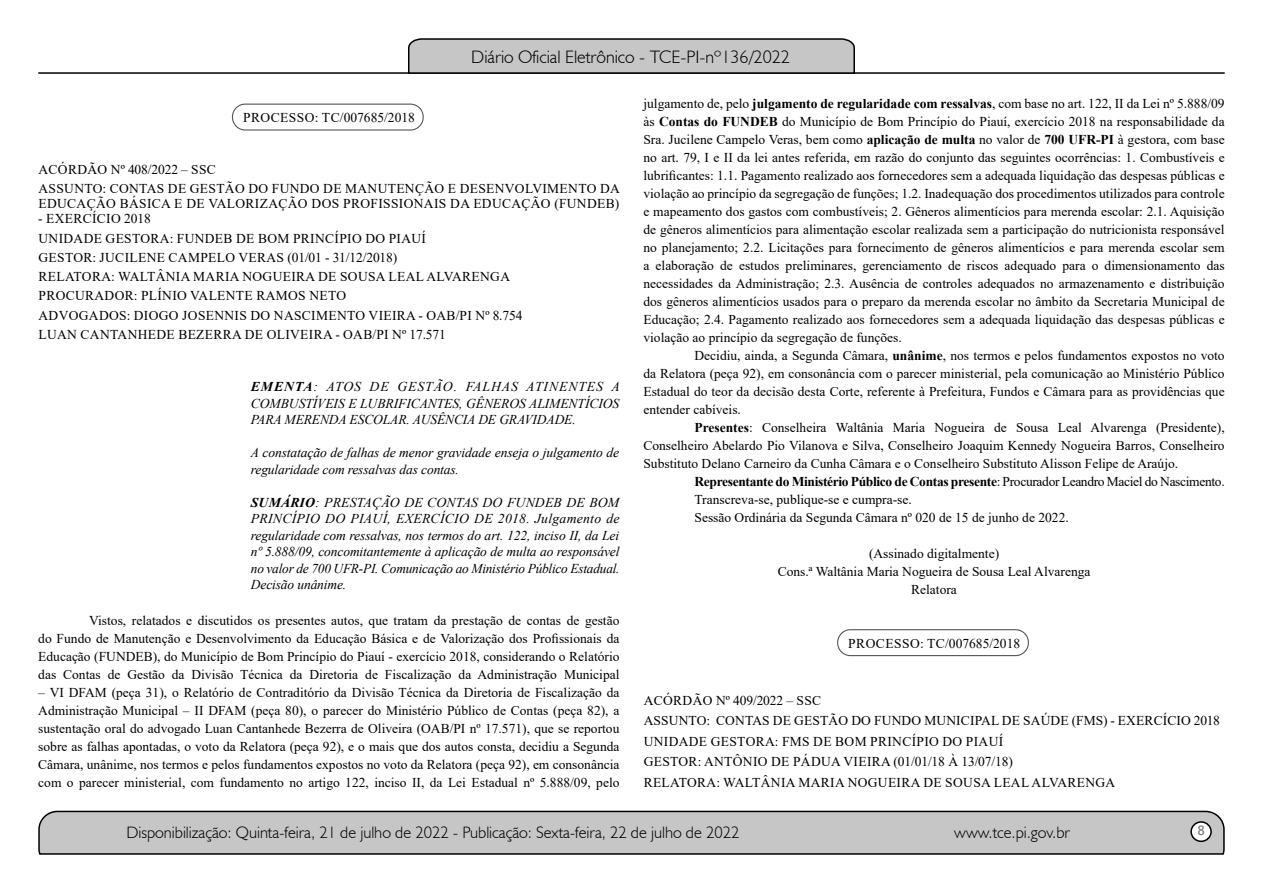
<style>
.page{position:relative;width:1263px;height:893px;background:#fff}
.page>*{position:absolute;margin:0;border:0;box-sizing:border-box;transform-origin:0 0}
.t1{font:300 18px "Humanist 521 BT";color:#000}
.t2{font:300 16.5px "Humanist 521 BT";color:#000}
.t3{font:15px "Estrangelo Edessa";color:#808080}
.t4{font:13.5px/18px "Times New Roman";letter-spacing:.01em;color:#000;text-align:justify}
.t5{font:italic 13.5px/16.5px "Times New Roman";letter-spacing:-.01em;color:#000;text-align:justify}
.s1{font-weight:700}
</style>
<div class="page">
<svg style="left:38px;top:810px;width:1187px;height:45px;background:#b9b9b9"></svg>
<div style="left:1191px;top:822px;width:20px;height:19px;background:#fff;border-radius:50%"></div>
<div style="left:1190px;top:821px;width:22px;height:21px;border:2px solid #000;border-radius:50%"></div>
<hr style="left:38px;top:72px;width:1187px;height:2px;background:#000">
<svg style="left:407px;top:38px;width:449px;height:36px;background:#b4b4b4"></svg>
<div style="left:232px;top:104px;width:192px;height:27px;border:1px solid #575756;border-radius:13px"></div>
<div style="left:837px;top:629px;width:192px;height:27px;border:1px solid #575756;border-radius:13px"></div>
<h1 class="t1" style="left:471px;top:46px;width:320px">Diário Oficial Eletrônico - TCE-PI-nº136/2022</h1>
<p class="t4" style="left:243px;top:108px;width:173px">PROCESSO: TC/007685/2018</p>
<p class="t4" style="left:39px;top:160px;width:583px;line-height:19.2px">ACÓRDÃO Nº 408/2022 – SSC<br>ASSUNTO: CONTAS DE GESTÃO DO FUNDO DE MANUTENÇÃO E DESENVOLVIMENTO DA</p>
<p class="t4" style="left:39px;top:194px;width:582px">EDUCAÇÃO BÁSICA E DE VALORIZAÇÃO DOS PROFISSIONAIS DA EDUCAÇÃO (FUNDEB)</p>
<p class="t4" style="left:38px;top:209px;width:486px;line-height:19.2px;text-align:left">- EXERCÍCIO 2018<br>UNIDADE GESTORA: FUNDEB DE BOM PRINCÍPIO DO PIAUÍ<br>GESTOR: JUCILENE CAMPELO VERAS (01/01 - 31/12/2018)<br>RELATORA: WALTÂNIA MARIA NOGUEIRA DE SOUSA LEAL ALVARENGA PROCURADOR: PLÍNIO VALENTE RAMOS NETO<br>ADVOGADOS: DIOGO JOSENNIS DO NASCIMENTO VIEIRA - OAB/PI Nº 8.754<br>LUAN CANTANHEDE BEZERRA DE OLIVEIRA - OAB/PI Nº 17.571</p>
<p class="t5" style="left:251px;top:378px;width:370px"><span class="s1">EMENTA</span>: ATOS DE GESTÃO. FALHAS ATINENTES A COMBUSTÍVEIS E LUBRIFICANTES, GÊNEROS ALIMENTÍCIOS PARA MERENDA ESCOLAR. AUSÊNCIA DE GRAVIDADE.</p>
<p class="t5" style="left:251px;top:444px;width:370px">A constatação de falhas de menor gravidade enseja o julgamento de regularidade com ressalvas das contas.</p>
<p class="t5" style="left:251px;top:494px;width:370px"><span class="s1">SUMÁRIO</span>: PRESTAÇÃO DE CONTAS DO FUNDEB DE BOM PRINCÍPIO DO PIAUÍ, EXERCÍCIO DE 2018. Julgamento de regularidade com ressalvas, nos termos do art. 122, inciso II, da Lei nº 5.888/09, concomitantemente à aplicação de multa ao responsável no valor de 700 UFR-PI. Comunicação ao Ministério Público Estadual.<br>Decisão unânime.</p>
<p class="t4" style="left:38px;top:611px;width:583px;text-indent:51px">Vistos, relatados e discutidos os presentes autos, que tratam da prestação de contas de gestão do Fundo de Manutenção e Desenvolvimento da Educação Básica e de Valorização dos Profissionais da Educação (FUNDEB), do Município de Bom Princípio do Piauí - exercício 2018, considerando o Relatório das Contas de Gestão da Divisão Técnica da Diretoria de Fiscalização da Administração Municipal</p>
<p class="t4" style="left:38px;top:683px;width:583px">– VI DFAM (peça 31), o Relatório de Contraditório da Divisão Técnica da Diretoria de Fiscalização da Administração Municipal – II DFAM (peça 80), o parecer do Ministério Público de Contas (peça 82), a sustentação oral do advogado Luan Cantanhede Bezerra de Oliveira (OAB/PI nº 17.571), que se reportou sobre as falhas apontadas, o voto da Relatora (peça 92), e o mais que dos autos consta, decidiu a Segunda Câmara, unânime, nos termos e pelos fundamentos expostos no voto da Relatora (peça 92), em consonância com o parecer ministerial, com fundamento no artigo 122, inciso II, da Lei Estadual nº 5.888/09, pelo</p>
<p class="t4" style="left:643px;top:94px;width:583px">julgamento de, pelo <span class="s1">julgamento de regularidade com ressalvas</span>, com base no art. 122, II da Lei nº 5.888/09 às <span class="s1">Contas do FUNDEB</span> do Município de Bom Princípio do Piauí, exercício 2018 na responsabilidade da Sra. Jucilene Campelo Veras, bem como <span class="s1">aplicação de multa</span> no valor de <span class="s1">700 UFR-PI</span> à gestora, com base no art. 79, I e II da lei antes referida, em razão do conjunto das seguintes ocorrências: 1. Combustíveis e lubrificantes: 1.1. Pagamento realizado aos fornecedores sem a adequada liquidação das despesas públicas e violação ao princípio da segregação de funções; 1.2. Inadequação dos procedimentos utilizados para controle e mapeamento dos gastos com combustíveis; 2. Gêneros alimentícios para merenda escolar: 2.1. Aquisição de gêneros alimentícios para alimentação escolar realizada sem a participação do nutricionista responsável no planejamento; 2.2. Licitações para fornecimento de gêneros alimentícios e para merenda escolar sem a elaboração de estudos preliminares, gerenciamento de riscos adequado para o dimensionamento das necessidades da Administração; 2.3. Ausência de controles adequados no armazenamento e distribuição dos gêneros alimentícios usados para o preparo da merenda escolar no âmbito da Secretaria Municipal de Educação; 2.4. Pagamento realizado aos fornecedores sem a adequada liquidação das despesas públicas e violação ao princípio da segregação de funções.</p>
<p class="t4" style="left:643px;top:346px;width:583px;text-indent:51px">Decidiu, ainda, a Segunda Câmara, <span class="s1">unânime</span>, nos termos e pelos fundamentos expostos no voto da Relatora (peça 92), em consonância com o parecer ministerial, pela comunicação ao Ministério Público Estadual do teor da decisão desta Corte, referente à Prefeitura, Fundos e Câmara para as providências que entender cabíveis.</p>
<p class="t4" style="left:643px;top:418px;width:583px;text-indent:51px"><span class="s1">Presentes</span>: Conselheira Waltânia Maria Nogueira de Sousa Leal Alvarenga (Presidente), Conselheiro Abelardo Pio Vilanova e Silva, Conselheiro Joaquim Kennedy Nogueira Barros, Conselheiro Substituto Delano Carneiro da Cunha Câmara e o Conselheiro Substituto Alisson Felipe de Araújo.</p>
<p class="t4" style="left:694px;top:472px;width:532px;text-align:left"><span class="s1">Representante do Ministério Público de Contas presente</span>: Procurador Leandro Maciel do Nascimento.<br>Transcreva-se, publique-se e cumpra-se.<br>Sessão Ordinária da Segunda Câmara nº 020 de 15 de junho de 2022.</p>
<p class="t4" style="left:778px;top:544px;width:314px;text-align:center">(Assinado digitalmente)<br>Cons.ª Waltânia Maria Nogueira de Sousa Leal Alvarenga<br>Relatora</p>
<p class="t4" style="left:848px;top:634px;width:173px">PROCESSO: TC/007685/2018</p>
<p class="t4" style="left:644px;top:690px;width:578px;line-height:20.4px;text-align:left">ACÓRDÃO Nº 409/2022 – SSC<br>ASSUNTO: CONTAS DE GESTÃO DO FUNDO MUNICIPAL DE SAÚDE (FMS) - EXERCÍCIO 2018<br>UNIDADE GESTORA: FMS DE BOM PRINCÍPIO DO PIAUÍ<br>GESTOR: ANTÔNIO DE PÁDUA VIEIRA (01/01/18 À 13/07/18)<br>RELATORA: WALTÂNIA MARIA NOGUEIRA DE SOUSA LEAL ALVARENGA</p>
<p class="t2" style="left:126px;top:822px;width:614px">Disponibilização: Quinta-feira, 21 de julho de 2022 - Publicação: Sexta-feira, 22 de julho de 2022</p>
<p class="t2" style="left:954px;top:822px;width:117px">www.tce.pi.gov.br</p>
<p class="t3" style="left:1197px;top:823px;width:9px">8</p>
</div>
